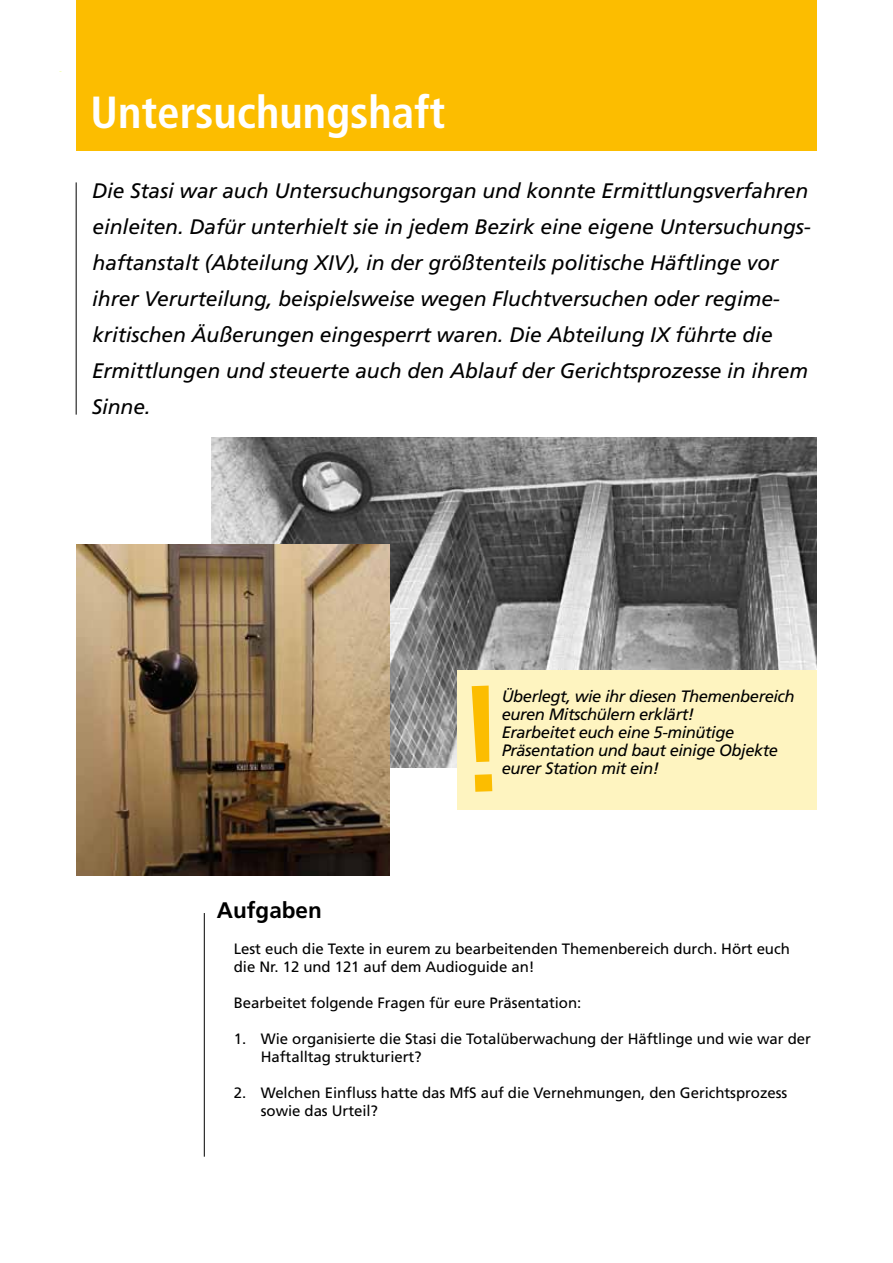
<style>
.page{position:relative;width:893px;height:1263px;background:#fff}
.page>*{position:absolute;margin:0;border:0;box-sizing:border-box;transform-origin:0 0}
.t1{font:700 condensed 45px "Frutiger LT";color:#fff}
.t2{font:700 22.5px "Frutiger LT";color:#000}
.t3{font:italic 21px/36px "Frutiger LT";letter-spacing:-.005em;color:#000}
.t4{font:italic 16.5px/18px "Frutiger LT";letter-spacing:-.025em;color:#000}
.t5{font:15px/18px "Frutiger LT";letter-spacing:-.005em;color:#000}
</style>
<div class="page">
<img style="left:212px;top:437px;width:604px;height:330px">
<div style="left:457px;top:671px;width:359px;height:139px;background:#fef4c0"></div>
<div style="left:76px;top:0;width:740px;height:151px;background:#fcbd00"></div>
<hr style="left:76px;top:182px;width:1px;height:233px;background:#000">
<hr style="left:204px;top:913px;width:1px;height:244px;background:#000">
<img style="left:77px;top:544px;width:312px;height:331px">
<h1 class="t1" style="left:91px;top:86px;width:356px">Untersuchungshaft</h1>
<p class="t3" style="left:92px;top:173px;width:721px">Die Stasi war auch Untersuchungsorgan und konnte Ermittlungsverfahren einleiten. Dafür unterhielt sie in jedem Bezirk eine eigene Untersuchungs&shy;haftanstalt (Abteilung XIV), in der größtenteils politische Häftlinge vor ihrer Verurteilung, beispielsweise wegen Fluchtversuchen oder regime&shy;kritischen Äußerungen eingesperrt waren. Die Abteilung IX führte die Ermittlungen und steuerte auch den Ablauf der Gerichtsprozesse in ihrem Sinne.</p>
<p class="t2" style="left:217px;top:897px;width:107px">Aufgaben</p>
<p class="t4" style="left:502px;top:687px;width:294px">Überlegt, wie ihr diesen Themenbereich euren Mitschülern erklärt!<br>Erarbeitet euch eine 5-minütige<br>Präsentation und baut einige Objekte eurer Station mit ein!</p>
<p class="t5" style="left:234px;top:940px;width:557px">Lest euch die Texte in eurem zu bearbeitenden Themenbereich durch. Hört euch die Nr. 12 und 121 auf dem Audioguide an!</p>
<p class="t5" style="left:234px;top:994px;width:349px">Bearbeitet folgende Fragen für eure Präsentation:</p>
<p class="t5" style="left:261px;top:1030px;width:552px;text-indent:-27px">1. Wie organisierte die Stasi die Totalüberwachung der Häftlinge und wie war der<br>Haftalltag strukturiert?</p>
<p class="t5" style="left:261px;top:1084px;width:528px;text-indent:-27px">2. Welchen Einfluss hatte das MfS auf die Vernehmungen, den Gerichtsprozess sowie das Urteil?</p>
</div>
